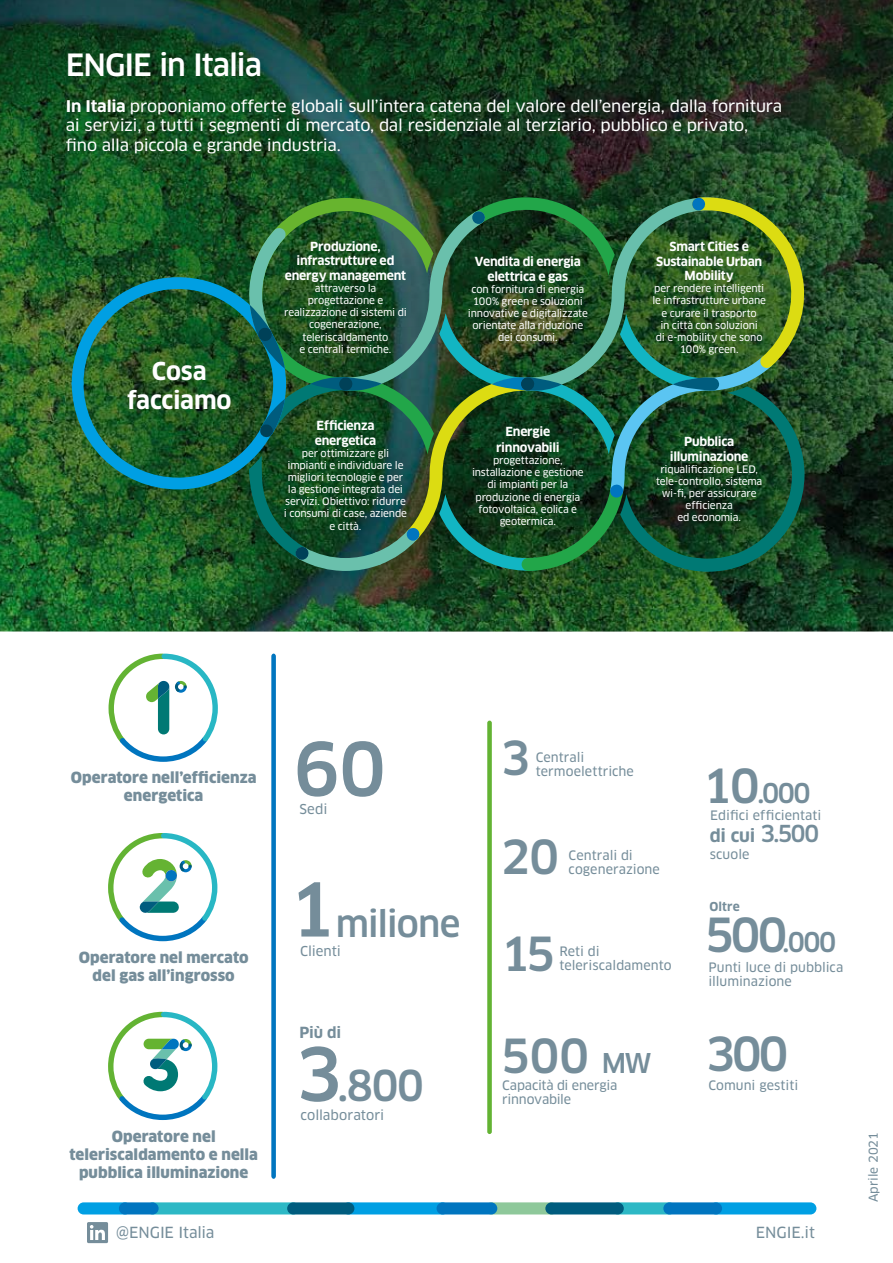
<style>
.page{position:relative;width:893px;height:1263px;background:#fff}
.page>*{position:absolute;margin:0;border:0;box-sizing:border-box;transform-origin:0 0}
.t1{font:500 72.3px "Clan OT";color:#758d9a}
.t2{font:500 45.9px "Clan OT";letter-spacing:-.04em;color:#758d9a}
.t3{font:500 41.55px "Clan OT";color:#758d9a}
.t4{font:500 35.7px "Clan OT";letter-spacing:-.035em;color:#758d9a}
.t5{font:500 30px "Clan OT";letter-spacing:-.04em;color:#fff}
.t6{font:500 26.7px "Clan OT";letter-spacing:-.06em;color:#758d9a}
.t7{font:700 24px/28.8px "Clan OT";letter-spacing:-.01em;color:#fff;text-align:center}
.t8{font:700 17.4px "Clan OT";color:#758d9a}
.t9{font:15.75px/19.5px "Clan Pro News";letter-spacing:-.015em;color:#fff;scale:1.04 1}
.t10{font:900 15px/18px "Clan Pro";letter-spacing:.005em;color:#758d9a;text-align:center}
.t11{font:15px "Clan Pro News";letter-spacing:-.005em;color:#758d9a}
.t12{font:700 15px "Clan OT";color:#758d9a}
.t13{font:13.35px "Clan Pro News";color:#758d9a}
.t14{font:12.75px/14px "Clan Pro News";color:#758d9a}
.t15{font:700 12.3px/14.5px "Clan OT";letter-spacing:-.02em;color:#fff;text-align:center}
.t16{font:12px "Clan Pro News";color:#758d9a}
.t17{font:700 12px "Clan OT";letter-spacing:.01em;color:#758d9a}
.t18{font:10.05px/12.1px "Clan Pro News";letter-spacing:-.02em;color:#fff;text-align:center}
.s1{font-family:"Clan OT";font-weight:700}
.s2{font-size:45.9px}
.s3{font-weight:500;font-size:22.8px}
.s4{font-size:72.3px}
.s5{font-size:26.7px}
</style>
<div class="page">
<svg style="left:0;top:0;width:893px;height:43px;background:#163822"></svg>
<img style="left:0;top:43px;width:893px;height:588px">
<div style="left:710px;top:1202px;width:106px;height:12px;background:#009fe3;border-radius:6px"></div>
<div style="left:612px;top:1202px;width:63px;height:12px;background:#2db8c5;border-radius:6px"></div>
<div style="left:485px;top:1202px;width:72px;height:12px;background:#8ec89a;border-radius:6px"></div>
<div style="left:545px;top:1202px;width:79px;height:12px;background:#005c7e;border-radius:6px"></div>
<div style="left:342px;top:1202px;width:107px;height:12px;background:#009fe3;border-radius:6px"></div>
<div style="left:147px;top:1202px;width:152px;height:12px;background:#2db8c5;border-radius:6px"></div>
<div style="left:78px;top:1202px;width:53px;height:12px;background:#009fe3;border-radius:6px"></div>
<div style="left:437px;top:1202px;width:60px;height:12px;background:#0075bf;border-radius:6px"></div>
<div style="left:287px;top:1202px;width:67px;height:12px;background:#005c7e;border-radius:6px"></div>
<div style="left:119px;top:1202px;width:40px;height:12px;background:#0075bf;border-radius:6px"></div>
<div style="left:663px;top:1202px;width:59px;height:12px;background:#0075bf;border-radius:6px"></div>
<svg style="left:271px;top:654px;width:5px;height:525px;background:#1681c4"></svg>
<div style="left:487px;top:721px;width:5px;height:413px;background:#63b333;border-radius:2px"></div>
<svg style="left:108px;top:653px;width:110px;height:109px"></svg>
<svg style="left:108px;top:833px;width:110px;height:109px"></svg>
<svg style="left:108px;top:1011px;width:110px;height:109px"></svg>
<img style="left:72px;top:193px;width:734px;height:379px">
<svg style="left:87px;top:1222px;width:21px;height:21px"></svg>
<h3 class="t5" style="left:66px;top:47px;width:198px">ENGIE in Italia</h3>
<h3 class="t9" style="left:66px;top:96px;width:690px"><span class="s1">In Italia</span> proponiamo offerte globali sull’intera catena del valore dell’energia, dalla fornitura ai servizi, a tutti i segmenti di mercato, dal residenziale al terziario, pubblico e privato, fino alla piccola e grande industria.</h3>
<h3 class="t7" style="left:127px;top:357px;width:106px">Cosa facciamo</h3>
<p class="t15" style="left:285px;top:239px;width:123px">Produzione, infrastrutture ed energy management</p>
<p class="t18" style="left:284px;top:282px;width:124px">attraverso la progettazione e realizzazione di sistemi di cogenerazione, teleriscaldamento<br>e centrali termiche.</p>
<p class="t15" style="left:315px;top:419px;width:63px;text-align:left">Efficienza energetica</p>
<p class="t18" style="left:284px;top:447px;width:125px">per ottimizzare gli impianti e individuare le migliori tecnologie e per la gestione integrata dei servizi. Obiettivo: ridurre i consumi di case, aziende e città.</p>
<p class="t15" style="left:475px;top:255px;width:107px">Vendita di energia elettrica e gas</p>
<p class="t18" style="left:468px;top:283px;width:121px">con fornitura di energia<br>100% green e soluzioni innovative e digitalizzate orientate alla riduzione dei consumi.</p>
<p class="t15" style="left:496px;top:423px;width:65px;line-height:16.4px">Energie rinnovabili</p>
<p class="t18" style="left:472px;top:454px;width:113px">progettazione, installazione e gestione di impianti per la produzione di energia fotovoltaica, eolica e geotermica.</p>
<p class="t15" style="left:656px;top:240px;width:108px">Smart Cities e<br>Sustainable Urban<br>Mobility</p>
<p class="t18" style="left:652px;top:283px;width:115px">per rendere intelligenti le infrastrutture urbane e curare il trasporto<br>in città con soluzioni<br>di e-mobility che sono<br>100% green.</p>
<p class="t15" style="left:670px;top:435px;width:80px">Pubblica illuminazione</p>
<p class="t18" style="left:656px;top:463px;width:108px">riqualificazione LED, tele-controllo, sistema wi-fi, per assicurare efficienza<br>ed economia.</p>
<h3 class="t10" style="left:71px;top:769px;width:187px">Operatore nell’efficienza energetica</h3>
<h1 class="t1" style="left:294px;top:727px;width:94px">60</h1>
<h3 class="t13" style="left:299px;top:801px;width:30px">Sedi</h3>
<h2 class="t2" style="left:501px;top:731px;width:31px">3</h2>
<p class="t14" style="left:536px;top:750px;width:100px">Centrali termoelettriche</p>
<h2 class="t2" style="left:501px;top:830px;width:60px">20</h2>
<p class="t14" style="left:569px;top:848px;width:66px">Centrali di</p>
<p class="t14" style="left:569px;top:862px;width:93px">cogenerazione</p>
<h3 class="t6" style="left:703px;top:777px;width:110px"><span class="s2">10</span>.000</h3>
<h3 class="t8" style="left:710px;top:825px;width:111px">di cui <span class="s3">3.500</span></h3>
<p class="t14" style="left:710px;top:847px;width:41px">scuole</p>
<p class="t14" style="left:710px;top:808px;width:113px">Edifici efficientati</p>
<h3 class="t10" style="left:79px;top:948px;width:171px">Operatore nel mercato del gas all’ingrosso</h3>
<h3 class="t4" style="left:289px;top:902px;width:173px"><span class="s4">1</span> milione</h3>
<h3 class="t13" style="left:300px;top:943px;width:43px">Clienti</h3>
<h2 class="t2" style="left:501px;top:927px;width:56px">15</h2>
<p class="t14" style="left:559px;top:945px;width:114px">Reti di teleriscaldamento</p>
<p class="t17" style="left:709px;top:899px;width:32px">Oltre</p>
<h3 class="t6" style="left:705px;top:926px;width:133px"><span class="s2">500</span>.000</h3>
<p class="t14" style="left:708px;top:961px;width:136px">Punti luce di pubblica illuminazione</p>
<h3 class="t12" style="left:299px;top:1024px;width:43px">Più di</h3>
<h3 class="t3" style="left:296px;top:1061px;width:130px"><span class="s4">3</span>.800</h3>
<h3 class="t13" style="left:300px;top:1107px;width:85px">collaboratori</h3>
<h2 class="t2" style="left:501px;top:1029px;width:152px">500 <span class="s5">MW</span></h2>
<p class="t14" style="left:502px;top:1079px;width:117px">Capacità di energia rinnovabile</p>
<h2 class="t2" style="left:706px;top:1027px;width:84px">300</h2>
<p class="t14" style="left:708px;top:1078px;width:91px">Comuni gestiti</p>
<h3 class="t10" style="left:69px;top:1127px;width:190px">Operatore nel teleriscaldamento e nella pubblica illuminazione</h3>
<p class="t16" style="left:866px;top:1202px;width:72px;rotate:-90deg">Aprile 2021</p>
<h3 class="t11" style="left:116px;top:1224px;width:100px">@ENGIE Italia</h3>
<h3 class="t11" style="left:756px;top:1224px;width:60px">ENGIE.it</h3>
</div>
